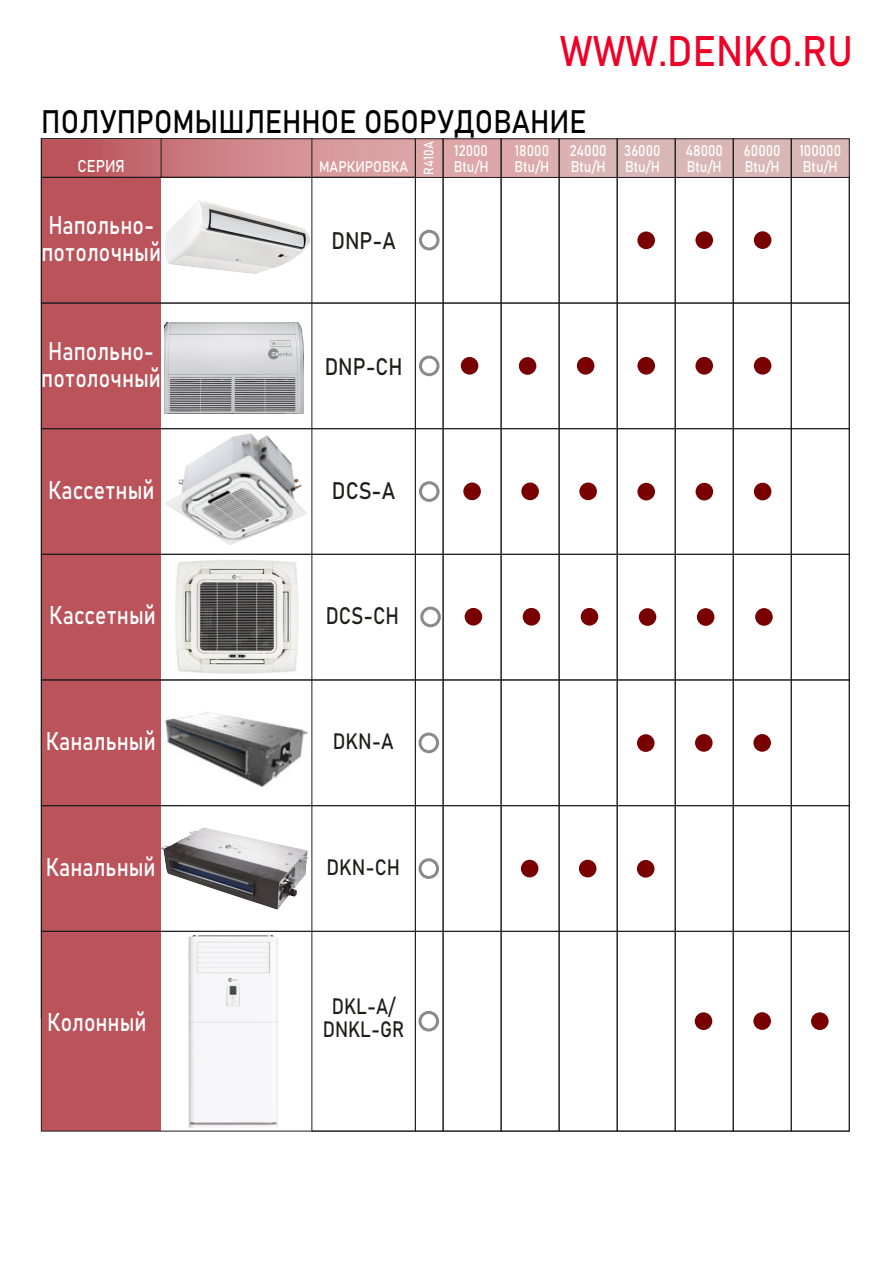
<style>
.page{position:relative;width:893px;height:1263px;background:#fff}
.page>*{position:absolute;margin:0;border:0;box-sizing:border-box;transform-origin:0 0}
.t1{font:42.15px "Bahnschrift";color:#ef0027;scale:.92 1}
.t2{font:32.1px "Bahnschrift";color:#000;scale:.89 1}
.t3{font:25.35px/27px "Bahnschrift";color:#fff;scale:.83 1}
.t4{font:23.7px "Bahnschrift";color:#1d1d1b;scale:.88 1}
.t5{font:23.7px "Bahnschrift";color:#1d1d1b;scale:.85 1}
.t6{font:23.7px "Bahnschrift";color:#1d1d1b;scale:.89 1}
.t7{font:21.9px/23.4px "Bahnschrift";color:#1d1d1b;text-align:center;scale:.86 1}
.t8{font:21.9px "Bahnschrift";color:#1d1d1b;scale:.89 1}
.t9{font:16.95px "Bahnschrift";color:#fff;scale:.89 1}
.t10{font:15.3px/16.2px "Bahnschrift";color:#fff;scale:.89 1}
.t11{font:15.15px "Bahnschrift";color:#fff;scale:.89 1}
.t12{font:13.5px "Bahnschrift";color:#fff;scale:.89 1}
</style>
<div class="page">
<img style="left:175px;top:571px;width:124px;height:103px">
<svg style="left:232px;top:575px;width:9px;height:4px"></svg>
<svg style="left:43px;top:139px;width:805px;height:38px;background:#d2989b"></svg>
<div style="left:41px;top:177px;width:120px;height:954px;background:#ba535a"></div>
<div style="left:443px;top:138px;width:58px;height:993px;border:1px solid #1d1d1b"></div>
<div style="left:501px;top:138px;width:58px;height:993px;border:1px solid #1d1d1b"></div>
<div style="left:559px;top:138px;width:58px;height:993px;border:1px solid #1d1d1b"></div>
<div style="left:617px;top:138px;width:59px;height:993px;border:1px solid #1d1d1b"></div>
<div style="left:675px;top:138px;width:59px;height:993px;border:1px solid #1d1d1b"></div>
<div style="left:733px;top:138px;width:59px;height:993px;border:1px solid #1d1d1b"></div>
<div style="left:791px;top:138px;width:59px;height:993px;border:1px solid #1d1d1b"></div>
<div style="left:637px;top:231px;width:18px;height:18px;background:#780000;border-radius:50%"></div>
<div style="left:695px;top:231px;width:18px;height:18px;background:#780000;border-radius:50%"></div>
<div style="left:754px;top:231px;width:17px;height:18px;background:#780000;border-radius:50%"></div>
<div style="left:415px;top:138px;width:28px;height:993px;border:1px solid #1d1d1b"></div>
<div style="left:419px;top:230px;width:20px;height:20px;border:3px solid #8a8a8e;border-radius:50%"></div>
<div style="left:41px;top:138px;width:120px;height:40px;border:1px solid #1d1d1b"></div>
<hr style="left:41px;top:138px;width:1px;height:880px;background:#1d1d1b">
<hr style="left:161px;top:138px;width:151px;height:1px;background:#1d1d1b">
<div style="left:41px;top:177px;width:809px;height:126px;border:1px solid #1d1d1b"></div>
<div style="left:637px;top:357px;width:18px;height:18px;background:#780000;border-radius:50%"></div>
<div style="left:695px;top:357px;width:18px;height:18px;background:#780000;border-radius:50%"></div>
<div style="left:754px;top:357px;width:17px;height:18px;background:#780000;border-radius:50%"></div>
<div style="left:463px;top:482px;width:18px;height:18px;background:#780000;border-radius:50%"></div>
<div style="left:521px;top:482px;width:18px;height:18px;background:#780000;border-radius:50%"></div>
<div style="left:579px;top:482px;width:18px;height:18px;background:#780000;border-radius:50%"></div>
<div style="left:637px;top:483px;width:18px;height:17px;background:#780000;border-radius:50%"></div>
<div style="left:696px;top:483px;width:17px;height:17px;background:#780000;border-radius:50%"></div>
<div style="left:754px;top:483px;width:17px;height:17px;background:#780000;border-radius:50%"></div>
<div style="left:419px;top:356px;width:20px;height:20px;border:3px solid #8a8a8e;border-radius:50%"></div>
<div style="left:419px;top:481px;width:20px;height:21px;border:3px solid #8a8a8e;border-radius:50%"></div>
<div style="left:41px;top:303px;width:809px;height:126px;border:1px solid #1d1d1b"></div>
<div style="left:41px;top:428px;width:809px;height:127px;border:1px solid #1d1d1b"></div>
<div style="left:41px;top:554px;width:809px;height:126px;border:1px solid #1d1d1b"></div>
<div style="left:41px;top:805px;width:809px;height:127px;border:1px solid #1d1d1b"></div>
<div style="left:41px;top:931px;width:809px;height:200px;border:1px solid #1d1d1b"></div>
<div style="left:637px;top:734px;width:17px;height:18px;background:#780000;border-radius:50%"></div>
<div style="left:695px;top:734px;width:18px;height:18px;background:#780000;border-radius:50%"></div>
<div style="left:753px;top:734px;width:18px;height:18px;background:#780000;border-radius:50%"></div>
<div style="left:811px;top:1012px;width:18px;height:18px;background:#780000;border-radius:50%"></div>
<div style="left:521px;top:860px;width:17px;height:17px;background:#780000;border-radius:50%"></div>
<div style="left:579px;top:860px;width:17px;height:17px;background:#780000;border-radius:50%"></div>
<div style="left:637px;top:860px;width:17px;height:18px;background:#780000;border-radius:50%"></div>
<div style="left:418px;top:732px;width:21px;height:21px;border:3px solid #8a8a8e;border-radius:50%"></div>
<div style="left:418px;top:858px;width:21px;height:21px;border:3px solid #8a8a8e;border-radius:50%"></div>
<div style="left:418px;top:1011px;width:21px;height:20px;border:3px solid #8a8a8e;border-radius:50%"></div>
<div style="left:753px;top:1012px;width:18px;height:18px;background:#780000;border-radius:50%"></div>
<div style="left:695px;top:1012px;width:17px;height:18px;background:#780000;border-radius:50%"></div>
<div style="left:461px;top:357px;width:17px;height:18px;background:#780000;border-radius:50%"></div>
<div style="left:519px;top:357px;width:17px;height:18px;background:#780000;border-radius:50%"></div>
<div style="left:577px;top:357px;width:17px;height:18px;background:#780000;border-radius:50%"></div>
<div style="left:465px;top:608px;width:17px;height:18px;background:#780000;border-radius:50%"></div>
<div style="left:523px;top:608px;width:17px;height:18px;background:#780000;border-radius:50%"></div>
<div style="left:581px;top:608px;width:17px;height:18px;background:#780000;border-radius:50%"></div>
<div style="left:639px;top:608px;width:17px;height:18px;background:#780000;border-radius:50%"></div>
<div style="left:697px;top:608px;width:17px;height:18px;background:#780000;border-radius:50%"></div>
<div style="left:755px;top:608px;width:18px;height:18px;background:#780000;border-radius:50%"></div>
<div style="left:420px;top:607px;width:21px;height:20px;border:3px solid #8a8a8e;border-radius:50%"></div>
<img style="left:161px;top:827px;width:148px;height:83px">
<svg style="left:224px;top:844px;width:17px;height:7px"></svg>
<img style="left:164px;top:323px;width:140px;height:91px">
<svg style="left:268px;top:348px;width:24px;height:11px"></svg>
<img style="left:165px;top:712px;width:142px;height:75px">
<svg style="left:223px;top:725px;width:9px;height:3px"></svg>
<img style="left:188px;top:935px;width:89px;height:192px">
<svg style="left:228px;top:978px;width:9px;height:4px"></svg>
<img style="left:156px;top:429px;width:156px;height:142px">
<img style="left:165px;top:200px;width:145px;height:73px">
<svg style="left:210px;top:492px;width:8px;height:5px"></svg>
<h1 class="t1" style="left:560px;top:20px;width:320px">WWW.DENKO.RU</h1>
<p class="t2" style="left:41px;top:97px;width:614px">ПОЛУПРОМЫШЛЕННОЕ ОБОРУДОВАНИЕ</p>
<p class="t10" style="left:454px;top:142px;width:41px">12000<br>Btu/H</p>
<p class="t10" style="left:514px;top:142px;width:41px">18000<br>Btu/H</p>
<p class="t10" style="left:570px;top:142px;width:43px">24000<br>Btu/H</p>
<p class="t10" style="left:624px;top:142px;width:42px">36000<br>Btu/H</p>
<p class="t10" style="left:685px;top:142px;width:44px">48000<br>Btu/H</p>
<p class="t10" style="left:744px;top:142px;width:43px">60000<br>Btu/H</p>
<p class="t10" style="left:799px;top:142px;width:48px">100000<br>Btu/H</p>
<p class="t12" style="left:418px;top:175px;width:39px;rotate:-90deg">R410A</p>
<p class="t9" style="left:77px;top:153px;width:55px">СЕРИЯ</p>
<p class="t11" style="left:319px;top:155px;width:102px">МАРКИРОВКА</p>
<p class="t3" style="left:41px;top:210px;width:146px">Напольно&shy;потолочный</p>
<p class="t3" style="left:41px;top:336px;width:146px">Напольно&shy;потолочный</p>
<p class="t3" style="left:48px;top:475px;width:130px">Кассетный</p>
<p class="t4" style="left:331px;top:223px;width:75px">DNP-A</p>
<p class="t4" style="left:325px;top:348px;width:90px">DNP-CH</p>
<p class="t6" style="left:332px;top:472px;width:73px">DCS-A</p>
<p class="t3" style="left:49px;top:600px;width:130px">Кассетный</p>
<p class="t5" style="left:326px;top:598px;width:88px">DCS-CH</p>
<p class="t3" style="left:46px;top:726px;width:134px">Канальный</p>
<p class="t8" style="left:333px;top:725px;width:70px">DKN-A</p>
<p class="t3" style="left:46px;top:852px;width:134px">Канальный</p>
<p class="t3" style="left:47px;top:1007px;width:121px">Колонный</p>
<p class="t8" style="left:326px;top:851px;width:84px">DKN-CH</p>
<p class="t7" style="left:323px;top:992px;width:96px">DKL-A/<br>DNKL-GR</p>
</div>
